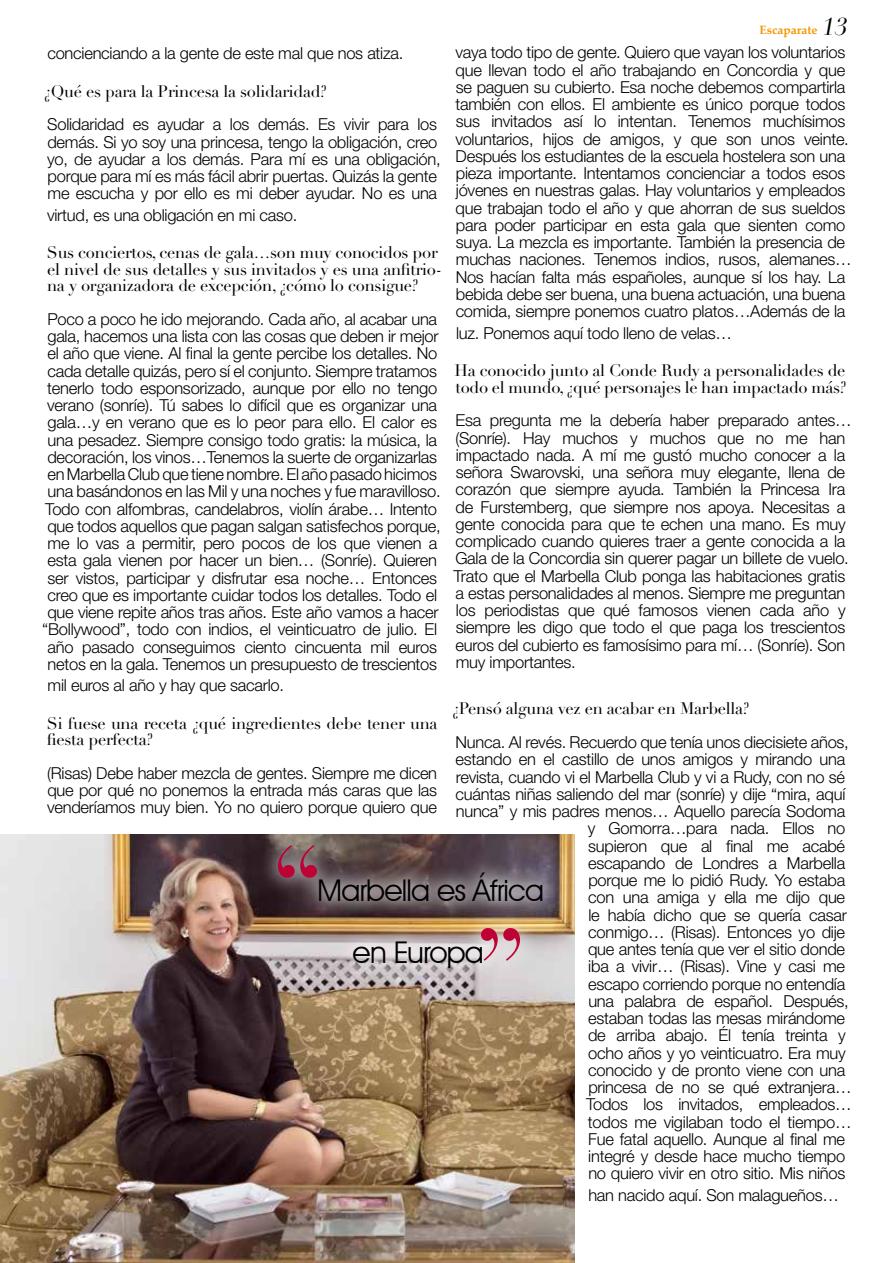
<style>
.page{position:relative;width:893px;height:1263px;background:#fff}
.page>*{position:absolute;margin:0;border:0;box-sizing:border-box;transform-origin:0 0}
.t1{font:120px "Didot LT Std";color:#bf0235}
.t2{font:30px/61.9px "Avant Garde IT Cby BT";letter-spacing:-.025em;color:#000}
.t3{font:300 16.5px/17.2px "Helvetica Neue LT Std";letter-spacing:-.015em;color:#000}
.t4{font:16.5px/16.5px "Didot LT Std";letter-spacing:-.015em;color:#000}
.t5{font:700 12px "Palatino Linotype";color:#f39700}
.s1{font-family:"Didot LT Std";font-weight:400;font-style:italic;font-size:24px;color:#000}
</style>
<div class="page">
<img style="left:0;top:834px;width:575px;height:429px">
<div style="left:258px;top:827px;width:304px;height:160px;background:#fff;opacity:.69"></div>
<p class="t5" style="left:759px;top:22px;width:94px">Escaparate <span class="s1">13</span></p>
<p class="t3" style="left:455px;top:44px;width:398px">vaya todo tipo de gente. Quiero que vayan los voluntarios que llevan todo el año trabajando en Concordia y que se paguen su cubierto. Esa noche debemos compartirla también con ellos. El ambiente es único porque todos sus invitados así lo intentan. Tenemos muchísimos voluntarios, hijos de amigos, y que son unos veinte.<br>Después los estudiantes de la escuela hostelera son una pieza importante. Intentamos concienciar a todos esos jóvenes en nuestras galas. Hay voluntarios y empleados que trabajan todo el año y que ahorran de sus sueldos para poder participar en esta gala que sienten como suya. La mezcla es importante. También la presencia de muchas naciones. Tenemos indios, rusos, alemanes… Nos hacían falta más españoles, aunque sí los hay. La bebida debe ser buena, una buena actuación, una buena comida, siempre ponemos cuatro platos…Además de la</p>
<p class="t3" style="left:456px;top:324px;width:277px">luz. Ponemos aquí todo lleno de velas…</p>
<p class="t4" style="left:455px;top:363px;width:394px">Ha conocido junto al Conde Rudy a personalidades de todo el mundo, ¿qué personajes le han impactado más?</p>
<p class="t3" style="left:453px;top:412px;width:400px">Esa pregunta me la debería haber preparado antes… (Sonríe). Hay muchos y muchos que no me han impactado nada. A mí me gustó mucho conocer a la señora Swarovski, una señora muy elegante, llena de corazón que siempre ayuda. También la Princesa Ira de Furstemberg, que siempre nos apoya. Necesitas a gente conocida para que te echen una mano. Es muy complicado cuando quieres traer a gente conocida a la Gala de la Concordia sin querer pagar un billete de vuelo.<br>Trato que el Marbella Club ponga las habitaciones gratis a estas personalidades al menos. Siempre me preguntan los periodistas que qué famosos vienen cada año y siempre les digo que todo el que paga los trescientos euros del cubierto es famosísimo para mí… (Sonríe). Son muy importantes.</p>
<p class="t4" style="left:452px;top:701px;width:299px">¿Pensó alguna vez en acabar en Marbella?</p>
<p class="t3" style="left:456px;top:733px;width:395px">Nunca. Al revés. Recuerdo que tenía unos diecisiete años,</p>
<p class="t3" style="left:456px;top:751px;width:391px">estando en el castillo de unos amigos y mirando una</p>
<p class="t3" style="left:456px;top:768px;width:391px">revista, cuando vi el Marbella Club y vi a Rudy, con no sé</p>
<p class="t3" style="left:456px;top:785px;width:391px">cuántas niñas saliendo del mar (sonríe) y dije “mira, aquí</p>
<p class="t3" style="left:456px;top:802px;width:391px">nunca” y mis padres menos… Aquello parecía Sodoma</p>
<p class="t3" style="left:588px;top:820px;width:259px">y Gomorra…para nada. Ellos no</p>
<p class="t3" style="left:588px;top:837px;width:258px">supieron que al final me acabé</p>
<p class="t3" style="left:588px;top:854px;width:259px">escapando de Londres a Marbella</p>
<p class="t3" style="left:588px;top:871px;width:258px">porque me lo pidió Rudy. Yo estaba</p>
<p class="t3" style="left:588px;top:888px;width:259px">con una amiga y ella me dijo que</p>
<p class="t3" style="left:588px;top:906px;width:260px">le había dicho que se quería casar</p>
<p class="t3" style="left:588px;top:923px;width:258px">conmigo… (Risas). Entonces yo dije</p>
<p class="t3" style="left:588px;top:940px;width:259px">que antes tenía que ver el sitio donde</p>
<p class="t3" style="left:588px;top:957px;width:258px">iba a vivir… (Risas). Vine y casi me</p>
<p class="t3" style="left:588px;top:975px;width:259px">escapo corriendo porque no entendía</p>
<p class="t3" style="left:588px;top:992px;width:262px">una palabra de español. Después,</p>
<p class="t3" style="left:588px;top:1009px;width:258px">estaban todas las mesas mirándome</p>
<p class="t3" style="left:588px;top:1026px;width:259px">de arriba abajo. Él tenía treinta y</p>
<p class="t3" style="left:588px;top:1044px;width:259px">ocho años y yo veinticuatro. Era muy</p>
<p class="t3" style="left:588px;top:1061px;width:259px">conocido y de pronto viene con una</p>
<p class="t3" style="left:588px;top:1078px;width:265px">princesa de no se qué extranjera…</p>
<p class="t3" style="left:586px;top:1095px;width:267px">Todos los invitados, empleados…</p>
<p class="t3" style="left:588px;top:1113px;width:265px">todos me vigilaban todo el tiempo…</p>
<p class="t3" style="left:588px;top:1130px;width:258px">Fue fatal aquello. Aunque al final me</p>
<p class="t3" style="left:588px;top:1147px;width:259px">integré y desde hace mucho tiempo</p>
<p class="t3" style="left:588px;top:1164px;width:258px">no quiero vivir en otro sitio. Mis niños</p>
<p class="t3" style="left:588px;top:1186px;width:252px">han nacido aquí. Son malagueños…</p>
<p class="t3" style="left:47px;top:44px;width:357px">concienciando a la gente de este mal que nos atiza.</p>
<p class="t4" style="left:44px;top:83px;width:284px">¿Qué es para la Princesa la solidaridad?</p>
<p class="t3" style="left:47px;top:115px;width:395px">Solidaridad es ayudar a los demás. Es vivir para los demás. Si yo soy una princesa, tengo la obligación, creo yo, de ayudar a los demás. Para mí es una obligación, porque para mí es más fácil abrir puertas. Quizás la gente me escucha y por ello es mi deber ayudar. No es una</p>
<p class="t3" style="left:47px;top:206px;width:252px">virtud, es una obligación en mi caso.</p>
<p class="t4" style="left:47px;top:245px;width:396px">Sus conciertos, cenas de gala…son muy conocidos por el nivel de sus detalles y sus invitados y es una anfitrio&shy;na y organizadora de excepción, ¿cómo lo consigue?</p>
<p class="t3" style="left:42px;top:310px;width:400px;text-align:center">Poco a poco he ido mejorando. Cada año, al acabar una gala, hacemos una lista con las cosas que deben ir mejor el año que viene. Al final la gente percibe los detalles. No cada detalle quizás, pero sí el conjunto. Siempre tratamos tenerlo todo esponsorizado, aunque por ello no tengo verano (sonríe). Tú sabes lo difícil que es organizar una gala…y en verano que es lo peor para ello. El calor es una pesadez. Siempre consigo todo gratis: la música, la decoración, los vinos…Tenemos la suerte de organizarlas en Marbella Club que tiene nombre. El año pasado hicimos una basándonos en las Mil y una noches y fue maravilloso.<br>Todo con alfombras, candelabros, violín árabe… Intento que todos aquellos que pagan salgan satisfechos porque, me lo vas a permitir, pero pocos de los que vienen a esta gala vienen por hacer un bien… (Sonríe). Quieren ser vistos, participar y disfrutar esa noche… Entonces creo que es importante cuidar todos los detalles. Todo el que viene repite años tras años. Este año vamos a hacer “Bollywood”, todo con indios, el veinticuatro de julio. El año pasado conseguimos ciento cincuenta mil euros netos en la gala. Tenemos un presupuesto de trescientos</p>
<p class="t3" style="left:48px;top:676px;width:238px">mil euros al año y hay que sacarlo.</p>
<p class="t4" style="left:47px;top:715px;width:392px">Si fuese una receta ¿qué ingredientes debe tener una fiesta perfecta?</p>
<p class="t3" style="left:47px;top:764px;width:392px;text-align:justify">(Risas) Debe haber mezcla de gentes. Siempre me dicen que por qué no ponemos la entrada más caras que las venderíamos muy bien. Yo no quiero porque quiero que</p>
<h1 class="t1" style="left:271px;top:820px;width:55px">“</h1>
<h2 class="t2" style="left:353px;top:859px;width:193px;text-indent:-35px">Marbella es África en Europa</h2>
<h1 class="t1" style="left:474px;top:903px;width:55px">”</h1>
</div>
